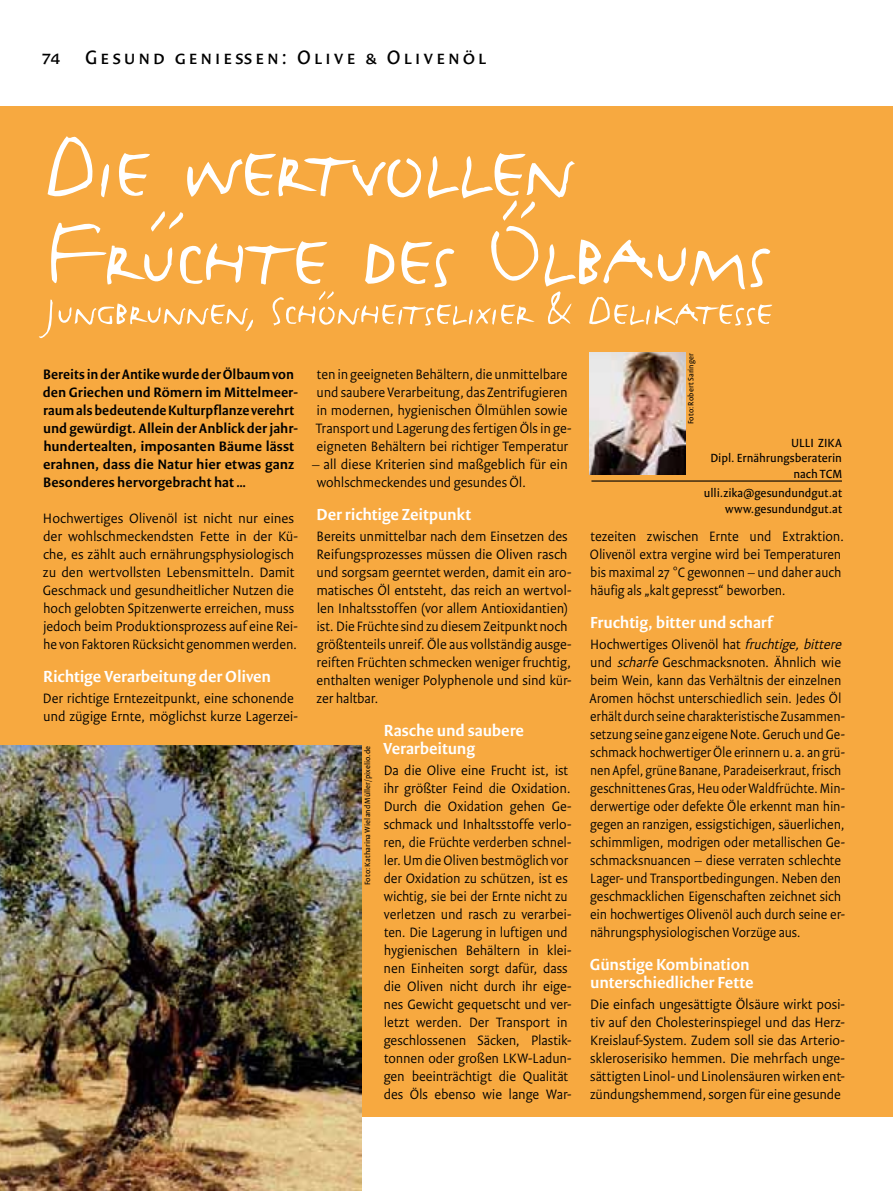
<style>
.page{position:relative;width:893px;height:1191px;background:#fff}
.page>*{position:absolute;margin:0;border:0;box-sizing:border-box;transform-origin:0 0}
.t1{font:123.6px/88.1px "FF Justlefthand Caps";letter-spacing:-.04em;color:#fff}
.t2{font:56.85px "FF Justlefthand Caps";letter-spacing:-.04em;color:#fff}
.t3{font:21px "Versa Sans SC";letter-spacing:.14em;color:#000}
.t4{font:600 17.25px/18px "Versa Sans";color:#fff}
.t5{font:300 14.7px/18px "Versa Sans";color:#000}
.t6{font:600 14.7px/18px "Versa Sans";letter-spacing:.005em;color:#000}
.t7{font:12.75px/15.8px "Versa Sans";letter-spacing:.005em;color:#000;text-align:right}
.t8{font:8.25px "Versa Sans";letter-spacing:.015em;color:#000}
.s1{font-style:italic}
</style>
<div class="page">
<div style="left:0;top:106px;width:893px;height:1011px;background:#f7a940"></div>
<img style="left:0;top:745px;width:362px;height:446px">
<img style="left:590px;top:353px;width:95px;height:121px">
<hr style="left:591px;top:480px;width:251px;height:1px;background:#000">
<h3 class="t3" style="left:41px;top:46px;width:21px">74</h3>
<h3 class="t3" style="left:85px;top:46px;width:403px">Gesund genießen: Olive &amp; Olivenöl</h3>
<h1 class="t1" style="left:44px;top:118px;width:732px">Die wertvollen<br>Früchte des Ölbaums</h1>
<h2 class="t2" style="left:44px;top:274px;width:731px">Jungbrunnen, Schönheitselixier &amp; Delikatesse</h2>
<p class="t6" style="left:43px;top:365px;width:257px">Bereits in der Antike wurde der Ölbaum von den Griechen und Römern im Mittelmeer&shy;raum als bedeutende Kulturpflanze verehrt und gewürdigt. Allein der Anblick der jahr&shy;hundertealten, imposanten Bäume lässt erahnen, dass die Natur hier etwas ganz Besonderes hervorgebracht hat …</p>
<p class="t5" style="left:43px;top:509px;width:257px">Hochwertiges Olivenöl ist nicht nur eines der wohlschmeckendsten Fette in der Kü&shy;che, es zählt auch ernährungsphysiologisch zu den wertvollsten Lebensmitteln. Damit Geschmack und gesundheitlicher Nutzen die hoch gelobten Spitzenwerte erreichen, muss jedoch beim Produktionsprozess auf eine Rei&shy;he von Faktoren Rücksicht genommen werden.</p>
<p class="t4" style="left:43px;top:667px;width:230px">Richtige Verarbeitung der Oliven</p>
<p class="t5" style="left:43px;top:689px;width:256px">Der richtige Erntezeitpunkt, eine schonende und zügige Ernte, möglichst kurze Lagerzei-</p>
<p class="t5" style="left:316px;top:365px;width:257px">ten in geeigneten Behältern, die unmittelbare und saubere Verarbeitung, das Zentrifugieren in modernen, hygienischen Ölmühlen sowie Transport und Lagerung des fertigen Öls in ge&shy;eigneten Behältern bei richtiger Temperatur</p>
<p class="t5" style="left:317px;top:455px;width:252px;text-indent:-5px">– all diese Kriterien sind maßgeblich für ein wohlschmeckendes und gesundes Öl.</p>
<p class="t4" style="left:317px;top:505px;width:156px">Der richtige Zeitpunkt</p>
<p class="t5" style="left:316px;top:527px;width:256px">Bereits unmittelbar nach dem Einsetzen des Reifungsprozesses müssen die Oliven rasch und sorgsam geerntet werden, damit ein aro&shy;matisches Öl entsteht, das reich an wertvol&shy;len Inhaltsstoffen (vor allem Antioxidantien) ist. Die Früchte sind zu diesem Zeitpunkt noch größtenteils unreif. Öle aus vollständig ausge&shy;reiften Früchten schmecken weniger fruchtig, enthalten weniger Polyphenole und sind kür&shy;zer haltbar.</p>
<p class="t4" style="left:383px;top:721px;width:142px">Rasche und saubere<br>Verarbeitung</p>
<p class="t5" style="left:384px;top:761px;width:189px">Da die Olive eine Frucht ist, ist ihr größter Feind die Oxidation.<br>Durch die Oxidation gehen Ge&shy;schmack und Inhaltsstoffe verlo&shy;ren, die Früchte verderben schnel&shy;ler. Um die Oliven bestmöglich vor der Oxidation zu schützen, ist es wichtig, sie bei der Ernte nicht zu verletzen und rasch zu verarbei&shy;ten. Die Lagerung in luftigen und hygienischen Behältern in klei&shy;nen Einheiten sorgt dafür, dass die Oliven nicht durch ihr eige&shy;nes Gewicht gequetscht und ver&shy;letzt werden. Der Transport in geschlossenen Säcken, Plastik&shy;tonnen oder großen LKW-Ladun&shy;gen beeinträchtigt die Qualität des Öls ebenso wie lange War-</p>
<p class="t8" style="left:363px;top:885px;width:141px;rotate:-90deg">Foto: Katharina Wieland Müller/pixelio.de</p>
<p class="t8" style="left:686px;top:424px;width:73px;rotate:-90deg">Foto: Robert Saringer</p>
<p class="t7" style="left:791px;top:435px;width:40px">Ulli Zika</p>
<p class="t7" style="left:710px;top:450px;width:133px">Dipl. Ernährungsberaterin</p>
<p class="t7" style="left:793px;top:466px;width:50px">nach TCM</p>
<p class="t7" style="left:704px;top:485px;width:140px">ulli.zika@gesundundgut.at www.gesundundgut.at</p>
<p class="t5" style="left:590px;top:527px;width:256px">tezeiten zwischen Ernte und Extraktion.<br>Olivenöl extra vergine wird bei Temperaturen bis maximal 27 °C gewonnen – und daher auch häufig als „kalt gepresst“ beworben.</p>
<p class="t4" style="left:590px;top:613px;width:184px">Fruchtig, bitter und scharf</p>
<p class="t5" style="left:589px;top:635px;width:257px">Hochwertiges Olivenöl hat <span class="s1">fruchtige,bittere </span>und <span class="s1">scharfe</span> Geschmacksnoten. Ähnlich wie beim Wein, kann das Verhältnis der einzelnen Aromen höchst unterschiedlich sein. Jedes Öl erhält durch seine charakteristische Zusammen&shy;setzung seine ganz eigene Note. Geruch und Ge&shy;schmack hochwertiger Öle erinnern u. a. an grü&shy;nen Apfel, grüne Banane, Paradeiserkraut, frisch geschnittenes Gras, Heu oder Waldfrüchte. Min&shy;derwertige oder defekte Öle erkennt man hin&shy;gegen an ranzigen, essigstichigen, säuerlichen, schimmligen, modrigen oder metallischen Ge&shy;schmacksnuancen – diese verraten schlechte Lager- und Transportbedingungen. Neben den geschmacklichen Eigenschaften zeichnet sich ein hochwertiges Olivenöl auch durch seine er&shy;nährungsphysiologischen Vorzüge aus.</p>
<p class="t4" style="left:590px;top:955px;width:165px">Günstige Kombination unterschiedlicher Fette</p>
<p class="t5" style="left:590px;top:995px;width:256px;text-align:justify">Die einfach ungesättigte Ölsäure wirkt posi&shy;tiv auf den Cholesterinspiegel und das Herz-Kreislauf-System. Zudem soll sie das Arterio&shy;skleroserisiko hemmen. Die mehrfach unge&shy;sättigten Linol- und Linolensäuren wirken ent&shy;zündungshemmend, sorgen für eine gesunde</p>
</div>
